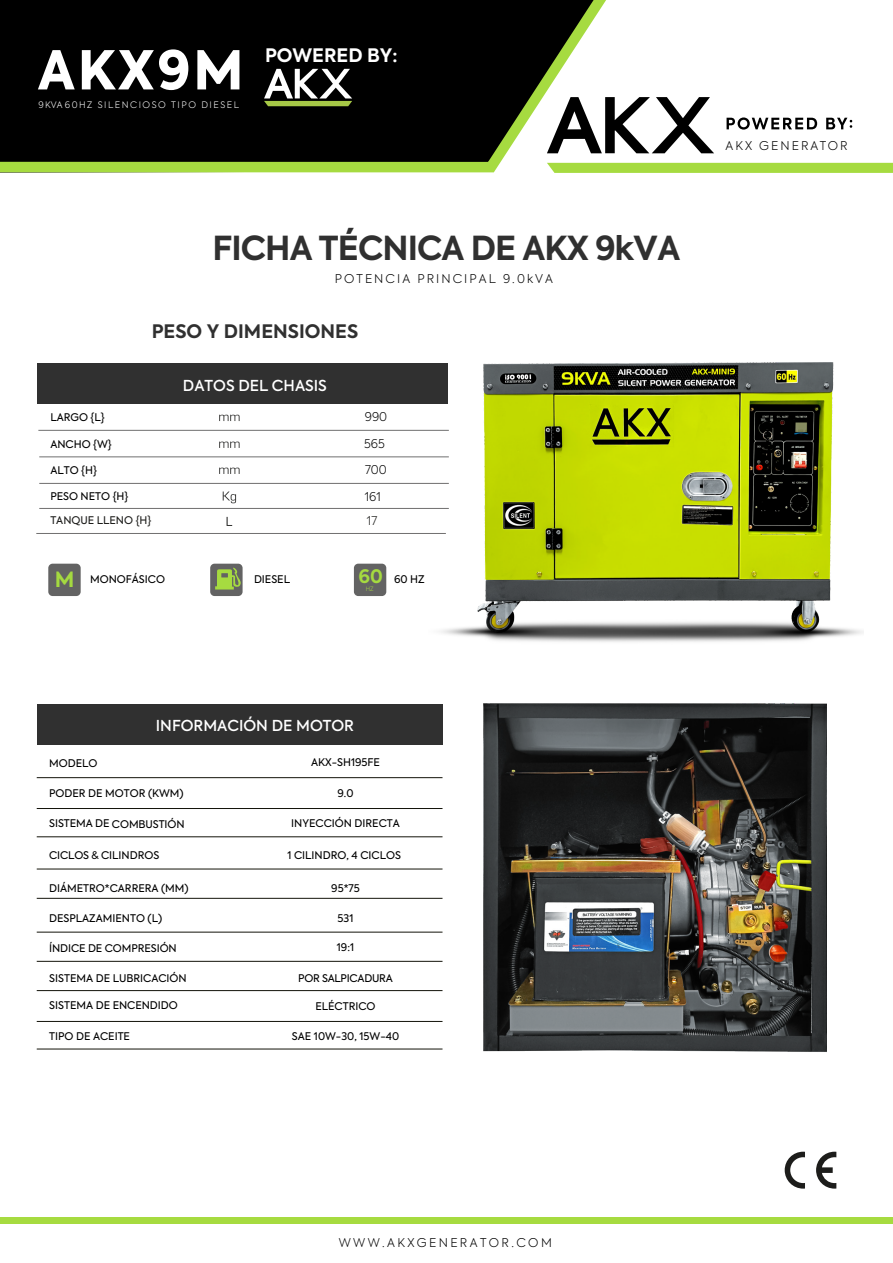
<style>
.page{position:relative;width:893px;height:1263px;background:#fff}
.page>*{position:absolute;margin:0;border:0;box-sizing:border-box;transform-origin:0 0}
.t1{font:800 53.25px "Axiforma";letter-spacing:.05em;color:#fff}
.t2{font:700 32.85px "Axiforma";letter-spacing:-.025em;color:#303030}
.t3{font:700 18.45px "Axiforma";color:#303030}
.t4{font:700 18.45px "Axiforma";color:#fff}
.t5{font:500 15px "Axiforma";color:#fff}
.t6{font:300 12px/26.1px "Axiforma";letter-spacing:.175em;color:#000}
.t7{font:300 12px "Axiforma";letter-spacing:.2em;color:#000}
.t8{font:300 12px "Axiforma";color:#1d1d1b}
.t9{font:10.5px "Axiforma";color:#000}
.t10{font:10.5px "Axiforma";color:#1d1d1b}
.t11{font:10.5px "Axiforma";letter-spacing:-.02em;color:#000}
.t12{font:300 8.85px "Axiforma";letter-spacing:.175em;color:#fff}
.t13{font:300 6px "Axiforma";color:#a5da40}
.s1{font-weight:700;font-size:20.85px;color:#a5da40}
.s2{font-weight:700;font-size:18.45px;color:#a5da40}
</style>
<div class="page">
<div style="left:0;top:1218px;width:893px;height:6px;background:#a6db40"></div>
<svg style="left:785px;top:1152px;width:51px;height:36px"></svg>
<svg style="left:616px;top:97px;width:98px;height:56px"></svg>
<svg style="left:727px;top:117px;width:125px;height:13px"></svg>
<svg style="left:0;top:0;width:616px;height:173px;background:#24281d"></svg>
<svg style="left:547px;top:163px;width:346px;height:10px;background:#a7db43"></svg>
<img style="left:428px;top:362px;width:435px;height:280px">
<div style="left:38px;top:363px;width:410px;height:40px;background:#303030"></div>
<hr style="left:38px;top:430px;width:411px;height:1px;background:#706f6f">
<hr style="left:39px;top:456px;width:410px;height:1px;background:#706f6f">
<hr style="left:39px;top:483px;width:410px;height:1px;background:#706f6f">
<hr style="left:39px;top:508px;width:410px;height:1px;background:#706f6f">
<hr style="left:36px;top:533px;width:410px;height:1px;background:#706f6f">
<svg style="left:219px;top:415px;width:21px;height:6px"></svg>
<svg style="left:219px;top:442px;width:21px;height:6px"></svg>
<svg style="left:219px;top:468px;width:21px;height:6px"></svg>
<svg style="left:223px;top:491px;width:13px;height:12px"></svg>
<svg style="left:227px;top:517px;width:5px;height:9px"></svg>
<div style="left:210px;top:564px;width:33px;height:32px;background:#636363;border-radius:4px"></div>
<svg style="left:215px;top:568px;width:26px;height:21px"></svg>
<div style="left:48px;top:564px;width:33px;height:32px;background:#636363;border-radius:4px"></div>
<div style="left:354px;top:564px;width:32px;height:32px;background:#636363;border-radius:4px"></div>
<hr style="left:37px;top:777px;width:405px;height:1px;background:#13130a">
<hr style="left:37px;top:808px;width:405px;height:1px;background:#13130a">
<hr style="left:37px;top:836px;width:405px;height:1px;background:#13130a">
<hr style="left:37px;top:869px;width:405px;height:1px;background:#13130a">
<hr style="left:37px;top:898px;width:405px;height:1px;background:#13130a">
<hr style="left:37px;top:932px;width:405px;height:1px;background:#13130a">
<hr style="left:37px;top:961px;width:405px;height:1px;background:#13130a">
<hr style="left:37px;top:990px;width:405px;height:1px;background:#13130a">
<hr style="left:37px;top:1021px;width:405px;height:1px;background:#13130a">
<hr style="left:37px;top:1049px;width:405px;height:1px;background:#13130a">
<div style="left:37px;top:705px;width:405px;height:40px;background:#303030"></div>
<img style="left:484px;top:704px;width:342px;height:348px">
<h1 class="t1" style="left:38px;top:33px;width:207px">AKX9M</h1>
<p class="t12" style="left:38px;top:100px;width:159px">9KVA 60HZ SILENCIOSO TIPO</p>
<p class="t12" style="left:201px;top:100px;width:39px">DIESEL</p>
<h3 class="t4" style="left:265px;top:43px;width:134px">POWERED BY:</h3>
<h2 class="t2" style="left:212px;top:225px;width:470px">FICHA TÉCNICA DE AKX 9kVA</h2>
<p class="t6" style="left:335px;top:265px;width:220px">POTENCIA PRINCIPAL 9.0kVA</p>
<h3 class="t3" style="left:152px;top:319px;width:208px">PESO Y DIMENSIONES</h3>
<p class="t9" style="left:50px;top:410px;width:56px">LARGO {L}</p>
<p class="t9" style="left:50px;top:437px;width:63px">ANCHO {W}</p>
<p class="t9" style="left:50px;top:463px;width:48px">ALTO {H}</p>
<p class="t9" style="left:50px;top:490px;width:80px">PESO NETO {H}</p>
<p class="t10" style="left:50px;top:514px;width:103px">TANQUE LLENO {H}</p>
<h3 class="t5" style="left:183px;top:375px;width:146px">DATOS DEL CHASIS</h3>
<p class="t6" style="left:365px;top:404px;width:24px">990</p>
<p class="t6" style="left:364px;top:431px;width:24px">565<br>700</p>
<p class="t6" style="left:365px;top:484px;width:18px">161</p>
<p class="t8" style="left:367px;top:513px;width:12px">17</p>
<p class="t9" style="left:55px;top:572px;width:112px"><span class="s1">M</span> MONOFÁSICO</p>
<p class="t9" style="left:254px;top:572px;width:38px">DIESEL</p>
<p class="t9" style="left:358px;top:572px;width:68px"><span class="s2">60</span> 60 HZ</p>
<p class="t13" style="left:366px;top:585px;width:9px">HZ</p>
<p class="t6" style="left:726px;top:132px;width:123px">AKX GENERATOR</p>
<h3 class="t5" style="left:156px;top:715px;width:200px">INFORMACIÓN DE MOTOR</h3>
<p class="t9" style="left:49px;top:757px;width:50px">MODELO</p>
<p class="t9" style="left:49px;top:787px;width:136px">PODER DE MOTOR (KWM)</p>
<p class="t9" style="left:311px;top:756px;width:70px">AKX-SH195FE</p>
<p class="t9" style="left:338px;top:787px;width:17px">9.0</p>
<p class="t9" style="left:49px;top:817px;width:137px">SISTEMA DE COMBUSTIÓN</p>
<p class="t9" style="left:291px;top:816px;width:110px">INYECCIÓN DIRECTA</p>
<p class="t9" style="left:49px;top:848px;width:112px">CICLOS &amp; CILINDROS</p>
<p class="t9" style="left:287px;top:848px;width:115px">1 CILINDRO, 4 CICLOS</p>
<p class="t9" style="left:49px;top:881px;width:141px">DIÁMETRO*CARRERA (MM)</p>
<p class="t9" style="left:49px;top:912px;width:114px">DESPLAZAMIENTO (L)</p>
<p class="t9" style="left:331px;top:881px;width:30px">95*75</p>
<p class="t9" style="left:338px;top:911px;width:17px">531</p>
<p class="t9" style="left:49px;top:941px;width:129px">ÍNDICE DE COMPRESIÓN</p>
<p class="t9" style="left:337px;top:941px;width:19px">19:1</p>
<p class="t9" style="left:49px;top:971px;width:139px">SISTEMA DE LUBRICACIÓN</p>
<p class="t11" style="left:298px;top:971px;width:96px">POR SALPICADURA</p>
<p class="t9" style="left:49px;top:999px;width:130px">SISTEMA DE ENCENDIDO</p>
<p class="t9" style="left:315px;top:999px;width:62px">ELÉCTRICO</p>
<p class="t9" style="left:49px;top:1029px;width:82px">TIPO DE ACEITE</p>
<p class="t9" style="left:292px;top:1029px;width:109px">SAE 10W-30, 15W-40</p>
<p class="t7" style="left:339px;top:1235px;width:215px">WWW.AKXGENERATOR.COM</p>
</div>
